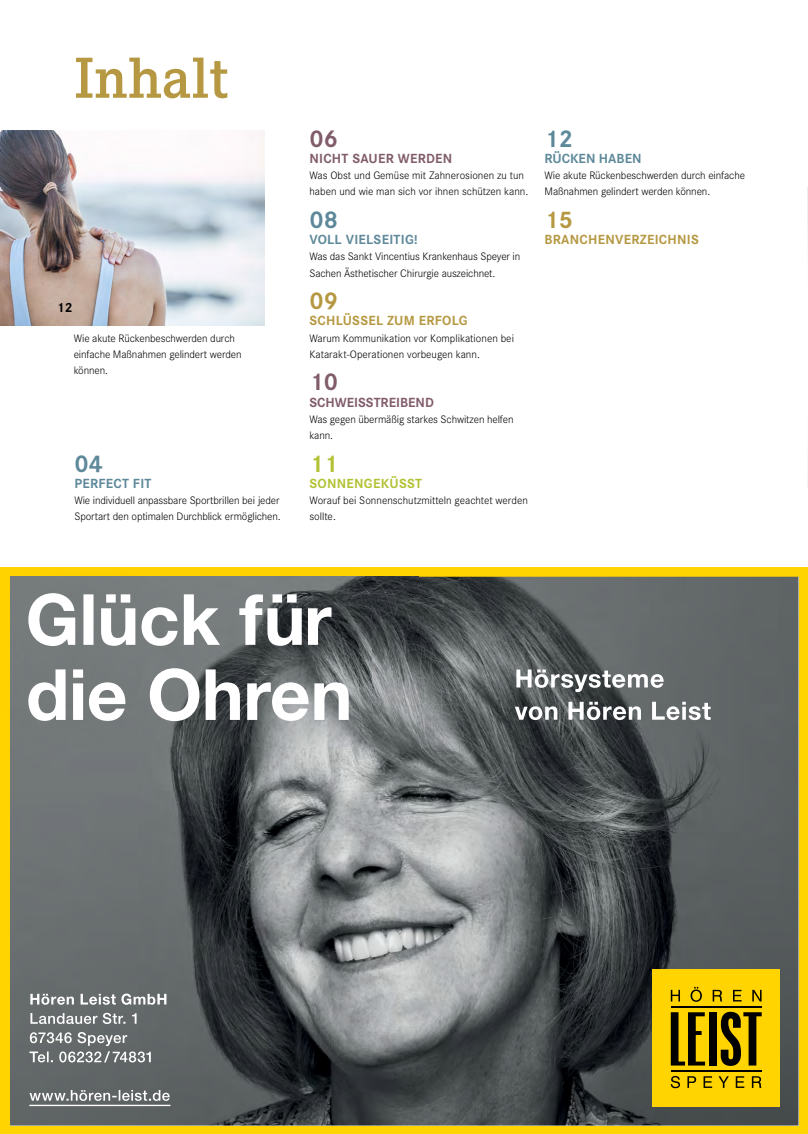
<style>
.page{position:relative;width:808px;height:1134px;background:#fff}
.page>*{position:absolute;margin:0;border:0;box-sizing:border-box;transform-origin:0 0}
.t1{font:600 60px "Corporate E";color:#b59841}
.t2{font:700 25px "Corporate S";color:#5e899a}
.t3{font:700 25px "Corporate S";color:#815c6b}
.t4{font:700 25px "Corporate S";color:#b59841}
.t5{font:700 25px "Corporate S";color:#b3c235}
.t6{font:700 13.75px "Corporate S";letter-spacing:.02em;color:#b59841}
.t7{font:700 13.75px "Corporate S";letter-spacing:.02em;color:#5e899a}
.t8{font:700 13.75px "Corporate S";letter-spacing:.02em;color:#815c6b}
.t9{font:700 13.75px "Corporate S";color:#815c6b}
.t10{font:700 13.75px "Corporate S";letter-spacing:.02em;color:#b3c235}
.t11{font:700 13.75px "Corporate S";color:#5e899a}
.t12{font:700 13.75px "Corporate S";color:#000}
.t13{font:300 11.25px/16.2px "Corporate S";letter-spacing:-.01em;color:#000}
</style>
<div class="page">
<hr style="left:807px;top:0;width:1px;height:762px;background:#e5d8b9">
<img style="left:807px;top:187px;width:1px;height:301px">
<img style="left:0;top:130px;width:264px;height:195px">
<div style="left:0;top:567px;width:808px;height:567px;background:#ffd400"></div>
<img style="left:10px;top:577px;width:788px;height:548px">
<div style="left:653px;top:969px;width:127px;height:137px;background:#ffd400"></div>
<svg style="left:671px;top:1012px;width:34px;height:53px"></svg>
<div style="left:709px;top:1012px;width:8px;height:53px;background:#000"></div>
<svg style="left:721px;top:1012px;width:41px;height:54px"></svg>
<svg style="left:671px;top:990px;width:9px;height:11px"></svg>
<svg style="left:690px;top:987px;width:12px;height:15px"></svg>
<svg style="left:713px;top:990px;width:9px;height:11px"></svg>
<svg style="left:733px;top:990px;width:8px;height:11px"></svg>
<svg style="left:752px;top:990px;width:9px;height:11px"></svg>
<svg style="left:671px;top:1076px;width:9px;height:12px"></svg>
<svg style="left:687px;top:1076px;width:9px;height:12px"></svg>
<svg style="left:703px;top:1076px;width:9px;height:12px"></svg>
<svg style="left:718px;top:1076px;width:11px;height:12px"></svg>
<svg style="left:736px;top:1076px;width:8px;height:12px"></svg>
<svg style="left:752px;top:1076px;width:9px;height:12px"></svg>
<hr style="left:671px;top:1006px;width:91px;height:2px;background:#000">
<hr style="left:671px;top:1070px;width:91px;height:2px;background:#000">
<img style="left:10px;top:576px;width:408px;height:1px">
<img style="left:10px;top:577px;width:408px;height:214px">
<svg style="left:28px;top:668px;width:321px;height:53px;background:#a6a9aa"></svg>
<svg style="left:28px;top:593px;width:303px;height:53px;background:#a6a9aa"></svg>
<hr style="left:29px;top:1105px;width:141px;height:1px;background:#fff">
<svg style="left:515px;top:702px;width:196px;height:18px;background:#8f9293"></svg>
<svg style="left:516px;top:669px;width:148px;height:23px;background:#8c8f90"></svg>
<svg style="left:30px;top:1090px;width:140px;height:11px;background:#919495"></svg>
<svg style="left:29px;top:1032px;width:122px;height:30px;background:#85898a"></svg>
<svg style="left:30px;top:1013px;width:107px;height:11px"></svg>
<svg style="left:30px;top:993px;width:136px;height:12px;background:#9b9e9f"></svg>
<h1 class="t1" style="left:74px;top:40px;width:156px">Inhalt</h1>
<p class="t12" style="left:57px;top:298px;width:17px">12</p>
<p class="t13" style="left:74px;top:329px;width:169px">Wie akute Rückenbeschwerden durch einfache Maßnahmen gelindert werden können.</p>
<h2 class="t2" style="left:74px;top:446px;width:30px">04</h2>
<p class="t7" style="left:74px;top:474px;width:79px">PERFECT FIT</p>
<p class="t13" style="left:74px;top:492px;width:208px">Wie individuell anpassbare Sportbrillen bei jeder<br>Sportart den optimalen Durchblick ermöglichen.</p>
<h2 class="t3" style="left:309px;top:121px;width:30px">06</h2>
<p class="t8" style="left:309px;top:149px;width:144px">NICHT SAUER WERDEN</p>
<p class="t13" style="left:309px;top:167px;width:220px">Was Obst und Gemüse mit Zahnerosionen zu tun haben und wie man sich vor ihnen schützen kann.</p>
<h2 class="t2" style="left:309px;top:202px;width:30px">08</h2>
<p class="t7" style="left:309px;top:230px;width:110px">VOLL VIELSEITIG!</p>
<p class="t13" style="left:309px;top:248px;width:212px">Was das Sankt Vincentius Krankenhaus Speyer in<br>Sachen Ästhetischer Chirurgie auszeichnet.</p>
<h2 class="t4" style="left:309px;top:283px;width:30px">09</h2>
<p class="t6" style="left:309px;top:311px;width:160px">SCHLÜSSEL ZUM ERFOLG</p>
<p class="t13" style="left:309px;top:329px;width:206px">Warum Kommunikation vor Komplikationen bei<br>Katarakt-Operationen vorbeugen kann.</p>
<h2 class="t3" style="left:309px;top:365px;width:30px">10</h2>
<p class="t9" style="left:309px;top:392px;width:126px">SCHWEISSTREIBEND</p>
<p class="t13" style="left:309px;top:411px;width:206px">Was gegen übermäßig starkes Schwitzen helfen kann.</p>
<h2 class="t5" style="left:309px;top:446px;width:30px">11</h2>
<p class="t10" style="left:309px;top:474px;width:114px">SONNENGEKÜSST</p>
<p class="t13" style="left:309px;top:492px;width:220px">Worauf bei Sonnenschutzmitteln geachtet werden sollte.</p>
<h2 class="t2" style="left:544px;top:121px;width:30px">12</h2>
<p class="t11" style="left:544px;top:149px;width:98px">RÜCKEN HABEN</p>
<p class="t13" style="left:544px;top:167px;width:202px">Wie akute Rückenbeschwerden durch einfache<br>Maßnahmen gelindert werden können.</p>
<h2 class="t4" style="left:544px;top:202px;width:30px">15</h2>
<p class="t6" style="left:544px;top:230px;width:156px">BRANCHENVERZEICHNIS</p>
</div>
